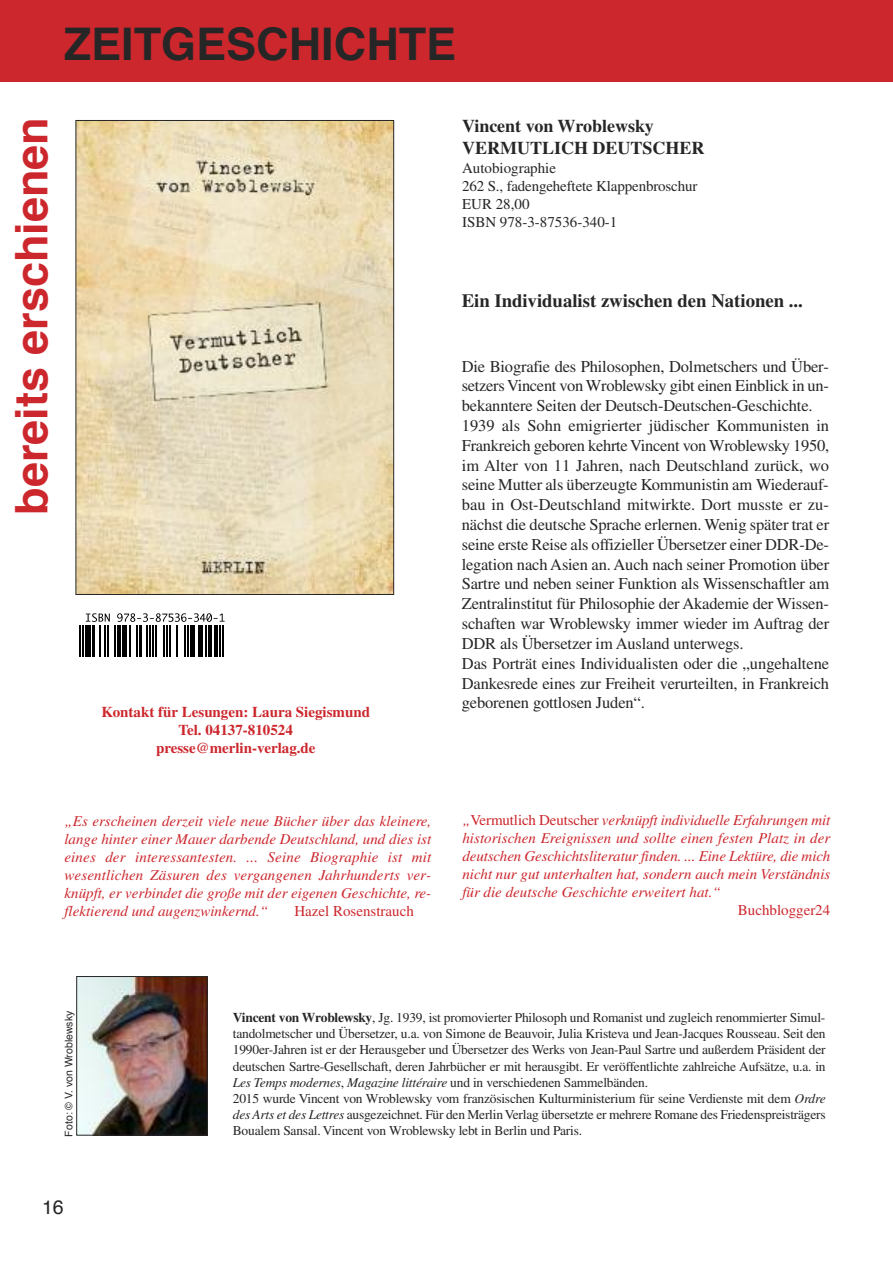
<style>
.page{position:relative;width:893px;height:1263px;background:#fff}
.page>*{position:absolute;margin:0;border:0;box-sizing:border-box;transform-origin:0 0}
.t1{font:700 45px "Helvetica";color:#cc272d}
.t2{font:700 45px "Helvetica";color:#272627}
.t3{font:19.5px "Helvetica";color:#272627}
.t4{font:700 18.75px "Times";color:#272627}
.t5{font:700 18px/21.6px "Times";color:#272627}
.t6{font:16.5px/19.8px "Times";letter-spacing:-.01em;color:#272627}
.t7{font:italic 15px/18px "Times";color:#cc272d;text-align:justify}
.t8{font:15px/18px "Times";letter-spacing:-.01em;color:#272627}
.t9{font:700 15px/18px "Times";color:#cc272d;text-align:center}
.t10{font:15px "Times";color:#cc272d}
.t11{font:13.5px/16.2px "Times";letter-spacing:-.015em;color:#272627}
.t12{font:10.5px "Helvetica";color:#272627}
.s1{font-style:normal}
.s2{font-weight:700}
.s3{font-style:italic}
</style>
<div class="page">
<div style="left:0;top:0;width:893px;height:82px;background:#cc272d"></div>
<hr style="left:80px;top:625px;width:1px;height:32px;background:#000">
<hr style="left:83px;top:625px;width:1px;height:32px;background:#000">
<hr style="left:86px;top:625px;width:1px;height:32px;background:#000">
<hr style="left:87px;top:625px;width:2px;height:32px;background:#000">
<hr style="left:89px;top:625px;width:1px;height:32px;background:#000">
<hr style="left:92px;top:625px;width:1px;height:32px;background:#000">
<hr style="left:93px;top:625px;width:2px;height:32px;background:#000">
<hr style="left:99px;top:625px;width:2px;height:32px;background:#000">
<hr style="left:104px;top:625px;width:1px;height:32px;background:#000">
<hr style="left:107px;top:625px;width:1px;height:32px;background:#000">
<hr style="left:115px;top:625px;width:1px;height:32px;background:#000">
<hr style="left:118px;top:625px;width:1px;height:32px;background:#000">
<hr style="left:119px;top:625px;width:2px;height:32px;background:#000">
<hr style="left:122px;top:625px;width:2px;height:32px;background:#000">
<hr style="left:124px;top:625px;width:1px;height:32px;background:#000">
<hr style="left:125px;top:625px;width:2px;height:32px;background:#000">
<hr style="left:130px;top:625px;width:1px;height:32px;background:#000">
<hr style="left:136px;top:625px;width:1px;height:32px;background:#000">
<hr style="left:139px;top:625px;width:1px;height:32px;background:#000">
<hr style="left:140px;top:625px;width:2px;height:32px;background:#000">
<hr style="left:146px;top:625px;width:2px;height:32px;background:#000">
<hr style="left:149px;top:625px;width:2px;height:32px;background:#000">
<hr style="left:152px;top:625px;width:2px;height:32px;background:#000">
<hr style="left:155px;top:625px;width:2px;height:32px;background:#000">
<hr style="left:163px;top:625px;width:2px;height:32px;background:#000">
<hr style="left:166px;top:625px;width:2px;height:32px;background:#000">
<hr style="left:169px;top:625px;width:2px;height:32px;background:#000">
<hr style="left:177px;top:625px;width:1px;height:32px;background:#000">
<hr style="left:184px;top:625px;width:2px;height:32px;background:#000">
<hr style="left:187px;top:625px;width:2px;height:32px;background:#000">
<hr style="left:190px;top:625px;width:2px;height:32px;background:#000">
<hr style="left:192px;top:625px;width:1px;height:32px;background:#000">
<hr style="left:193px;top:625px;width:2px;height:32px;background:#000">
<hr style="left:198px;top:625px;width:1px;height:32px;background:#000">
<hr style="left:199px;top:625px;width:2px;height:32px;background:#000">
<hr style="left:201px;top:625px;width:2px;height:32px;background:#000">
<hr style="left:206px;top:625px;width:1px;height:32px;background:#000">
<hr style="left:209px;top:625px;width:1px;height:32px;background:#000">
<hr style="left:210px;top:625px;width:2px;height:32px;background:#000">
<hr style="left:215px;top:625px;width:1px;height:32px;background:#000">
<hr style="left:216px;top:625px;width:2px;height:32px;background:#000">
<hr style="left:219px;top:625px;width:2px;height:32px;background:#000">
<hr style="left:222px;top:625px;width:2px;height:32px;background:#000">
<svg style="left:86px;top:613px;width:139px;height:9px"></svg>
<img style="left:78px;top:122px;width:314px;height:471px">
<div style="left:76px;top:120px;width:318px;height:475px;border:1px solid #272627"></div>
<img style="left:79px;top:978px;width:127px;height:155px">
<div style="left:77px;top:976px;width:131px;height:159px;border:1px solid #272627"></div>
<h1 class="t2" style="left:64px;top:26px;width:394px">ZEITGESCHICHTE</h1>
<h1 class="t1" style="left:13px;top:515px;width:399px;rotate:-90deg">bereits erschienen</h1>
<p class="t9" style="left:101px;top:703px;width:270px">Kontakt für Lesungen: Laura Siegismund<br>Tel. 04137-810524 presse@merlin-verlag.de</p>
<p class="t5" style="left:462px;top:115px;width:244px">Vincent von Wroblewsky<br>VERMUTLICH DEUTSCHER</p>
<p class="t8" style="left:462px;top:159px;width:237px">Autobiographie<br>262 S., fadengeheftete Klappenbroschur<br>EUR 28,00<br>ISBN 978-3-87536-340-1</p>
<p class="t4" style="left:462px;top:290px;width:343px">Ein Individualist zwischen den Nationen ...</p>
<p class="t6" style="left:462px;top:356px;width:369px">Die Biografie des Philosophen, Dolmetschers und Über&shy;setzersVincent von Wroblewsky gibt einen Einblick in un&shy;bekanntere Seiten der Deutsch-Deutschen-Geschichte.<br>1939 als Sohn emigrierter jüdischer Kommunisten in Frankreich geboren kehrteVincent von Wroblewsky 1950, im Alter von 11 Jahren, nach Deutschland zurück, wo seine Mutter als überzeugte Kommunistin am Wiederauf&shy;bau in Ost-Deutschland mitwirkte. Dort musste er zu&shy;nächst die deutsche Sprache erlernen. Wenig später trat er seine erste Reise als offizieller Übersetzer einer DDR-De&shy;legation nach Asien an. Auch nach seiner Promotion über Sartre und neben seiner Funktion als Wissenschaftler am Zentralinstitut für Philosophie der Akademie der Wissen&shy;schaften war Wroblewsky immer wieder im Auftrag der DDR als Übersetzer im Ausland unterwegs.<br>Das Porträt eines Individualisten oder die „ungehaltene Dankesrede eines zur Freiheit verurteilten, in Frankreich geborenen gottlosen Juden“.</p>
<p class="t7" style="left:65px;top:811px;width:368px">„Es erscheinen derzeit viele neue Bücher über das kleinere, lange hinter einer Mauer darbende Deutschland, und dies ist eines der interessantesten. ... Seine Biographie ist mit wesentlichen Zäsuren des vergangenen Jahrhunderts ver&shy;knüpft, er verbindet die große mit der eigenen Geschichte, re&shy;flektierend und augenzwinkernd.“</p>
<p class="t10" style="left:294px;top:902px;width:121px">Hazel Rosenstrauch</p>
<p class="t7" style="left:462px;top:811px;width:369px">„<span class="s1">Vermutlich Deutscher</span> verknüpft individuelle Erfahrungen mit historischen Ereignissen und sollte einen festen Platz in der deutschen Geschichtsliteratur finden. ... Eine Lektüre, die mich nicht nur gut unterhalten hat, sondern auch mein Verständnis für die deutsche Geschichte erweitert hat.“</p>
<p class="t10" style="left:738px;top:901px;width:94px">Buchblogger24</p>
<p class="t12" style="left:65px;top:1136px;width:127px;rotate:-90deg">Foto: © V. von Wroblewsky</p>
<p class="t11" style="left:233px;top:1009px;width:594px"><span class="s2">Vincent von Wroblewsky</span>, Jg. 1939, ist promovierter Philosoph und Romanist und zugleich renommierter Simul&shy;tandolmetscher und Übersetzer, u.a. von Simone de Beauvoir, Julia Kristeva und Jean-Jacques Rousseau. Seit den 1990er-Jahren ist er der Herausgeber und Übersetzer des Werks von Jean-Paul Sartre und außerdem Präsident der deutschen Sartre-Gesellschaft, deren Jahrbücher er mit herausgibt. Er veröffentlichte zahlreiche Aufsätze, u.a. in <span class="s3">Les Temps modernes</span>, <span class="s3">Magazine littéraire</span> und in verschiedenen Sammelbänden.<br>2015 wurde Vincent von Wroblewsky vom französischen Kulturministerium für seine Verdienste mit dem <span class="s3">Ordre des Arts et des Lettres</span> ausgezeichnet. Für den MerlinVerlag übersetzte er mehrere Romane des Friedenspreisträgers Boualem Sansal. Vincent von Wroblewsky lebt in Berlin und Paris.</p>
<p class="t3" style="left:42px;top:1199px;width:23px">16</p>
</div>
